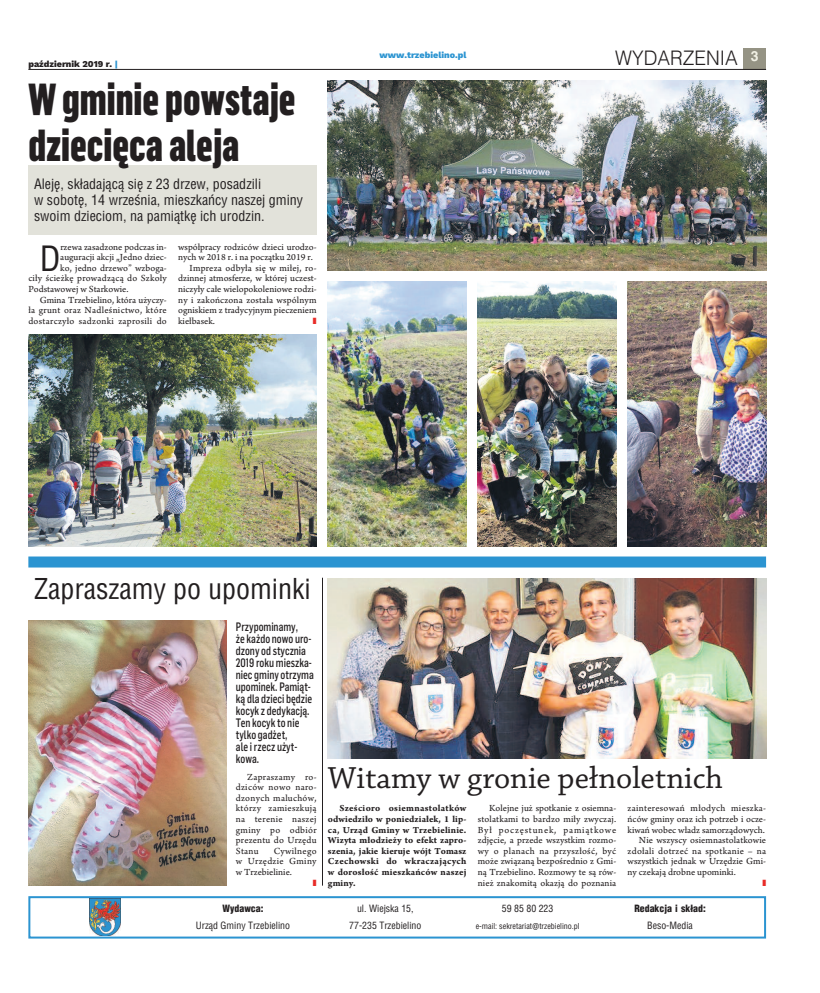
<style>
.page{position:relative;width:820px;height:993px;background:#fff}
.page>*{position:absolute;margin:0;border:0;box-sizing:border-box;transform-origin:0 0}
.t1{font:900 44px/46px "Flama Condensed";color:#231f20;scale:.9 1}
.t2{font:33.9px "Switzerland Condensed";color:#231f20}
.t3{font:32px "Chaparral Pro";color:#231f20}
.t4{font:28px "Switzerland Condensed";color:#231f20}
.t5{font:300 20px "Switzerland";color:#231f20;scale:.95 1}
.t6{font:14px/16px "Switzerland Condensed";color:#231f20}
.t7{font:700 14px "Switzerland";color:#f1f0e4}
.t8{font:500 12px/12px "Flama Semicondensed";color:#231f20;scale:.8 1}
.t9{font:9.8px/10.6px "Arno Pro Sm Text";color:#231f20;text-align:justify}
.t10{font:9.8px/10.6px "Arno Pro Bold Sm Text";letter-spacing:.015em;color:#231f20;text-align:justify}
.t11{font:9.8px "Arno Pro Sm Text";letter-spacing:.03em;color:#231f20}
.t12{font:9.8px/17px "Switzerland Condensed";color:#231f20;text-align:center}
.t13{font:9.8px "Arno Pro Sm Text";letter-spacing:.02em;color:#231f20}
.t14{font:900 9.8px "Switzerland Cond";color:#231f20}
.t15{font:800 9px "Work Sans";color:#2b94d1}
.t16{font:800 9px "Work Sans";color:#231f20}
.t17{font:8px "Switzerland Condensed";color:#231f20}
.s1{color:#2b94d1}
.s2{font-family:"Tahoma"}
</style>
<div class="page">
<div style="left:28px;top:165px;width:288px;height:70px;background:#e2e2da"></div>
<div style="left:743px;top:48px;width:22px;height:21px;background:#959384"></div>
<hr style="left:28px;top:69px;width:737px;height:1px;background:#231f20">
<div style="left:28px;top:895px;width:737px;height:43px;border:2px solid #2b94d1"></div>
<img style="left:89px;top:898px;width:31px;height:37px">
<img style="left:28px;top:620px;width:199px;height:264px">
<img style="left:328px;top:578px;width:437px;height:180px">
<div style="left:28px;top:556px;width:737px;height:11px;background:#2b94d1"></div>
<hr style="left:322px;top:577px;width:1px;height:308px;background:#231f20">
<img style="left:328px;top:81px;width:437px;height:190px">
<img style="left:28px;top:334px;width:288px;height:212px">
<img style="left:328px;top:281px;width:138px;height:265px">
<img style="left:477px;top:281px;width:139px;height:265px">
<img style="left:627px;top:281px;width:138px;height:265px">
<p class="t16" style="left:28px;top:60px;width:91px">październik 2019 r. <span class="s1">|</span></p>
<h1 class="t1" style="left:28px;top:80px;width:298px">W gminie powstaje dziecięca aleja</h1>
<h3 class="t6" style="left:34px;top:176px;width:270px">Aleję, składającą się z 23 drzew, posadzili<br>w sobotę, 14 września, mieszkańcy naszej gminy swoim dzieciom, na pamiątkę ich urodzin.</h3>
<h2 class="t2" style="left:40px;top:239px;width:22px">D</h2>
<p class="t9" style="left:60px;top:242px;width:108px">rzewa zasadzone podczas in-</p>
<p class="t9" style="left:60px;top:253px;width:108px">auguracji akcji „Jedno dziec-</p>
<p class="t9" style="left:60px;top:263px;width:108px">ko, jedno drzewo” wzboga-</p>
<p class="t13" style="left:28px;top:275px;width:140px">ciły ścieżkę prowadzącą do Szkoły</p>
<p class="t9" style="left:28px;top:284px;width:102px">Podstawowej w Starkowie.</p>
<p class="t9" style="left:40px;top:295px;width:128px">Gmina Trzebielino, która użyczy-</p>
<p class="t11" style="left:28px;top:306px;width:140px">ła grunt oraz Nadleśnictwo, które</p>
<p class="t11" style="left:28px;top:317px;width:140px">dostarczyło sadzonki zaprosili do</p>
<p class="t9" style="left:178px;top:242px;width:140px">współpracy rodziców dzieci urodzo-</p>
<p class="t9" style="left:178px;top:253px;width:136px">nych w 2018 r. i na początku 2019 r.</p>
<p class="t13" style="left:189px;top:264px;width:128px">Impreza odbyła się w miłej, ro-</p>
<p class="t9" style="left:178px;top:274px;width:140px">dzinnej atmosferze, w której uczest-</p>
<p class="t9" style="left:178px;top:284px;width:140px">niczyły całe wielopokoleniowe rodzi-</p>
<p class="t9" style="left:178px;top:295px;width:140px">ny i zakończona została wspólnym</p>
<p class="t9" style="left:178px;top:306px;width:140px">ogniskiem z tradycyjnym pieczeniem</p>
<p class="t9" style="left:178px;top:316px;width:38px">kiełbasek.</p>
<p class="t15" style="left:379px;top:51px;width:89px">www.trzebielino.pl</p>
<h3 class="t5" style="left:615px;top:47px;width:130px">WYDARZENIA</h3>
<h3 class="t7" style="left:750px;top:51px;width:9px">3</h3>
<h3 class="t4" style="left:34px;top:573px;width:278px">Zapraszamy po upominki</h3>
<p class="t8" style="left:236px;top:621px;width:99px">Przypominamy,<br>że każdo nowo uro&shy;dzony od stycznia<br>2019 roku mieszka&shy;niec gminy otrzyma upominek. Pamiąt&shy;ką dla dzieci będzie kocyk z dedykacją.<br>Ten kocyk to nie tylko gadżet,<br>ale i rzecz użyt&shy;kowa.</p>
<p class="t9" style="left:236px;top:772px;width:82px;text-indent:11px">Zapraszamy ro&shy;dziców nowo naro&shy;dzonych maluchów, którzy zamieszkują na terenie naszej gminy po odbiór prezentu do Urzędu Stanu</p>
<p class="t9" style="left:236px;top:846px;width:82px;text-indent:38px">Cywilnego w Urzędzie Gminy w Trzebielinie.</p>
<p class="t14" style="left:222px;top:902px;width:42px">Wydawca:</p>
<p class="t12" style="left:196px;top:916px;width:96px">Urząd Gminy Trzebielino</p>
<h3 class="t3" style="left:328px;top:765px;width:396px">Witamy w gronie pełnoletnich</h3>
<p class="t10" style="left:328px;top:803px;width:140px;text-indent:11px">Sześcioro osiemnastolatków odwiedziło w poniedziałek, 1 lip&shy;ca, Urząd Gminy w Trzebielinie.<br>Wizyta młodzieży to efekt zapro&shy;szenia, jakie kieruje wójt Tomasz Czechowski do wkraczających w dorosłość mieszkańców naszej gminy.</p>
<p class="t9" style="left:477px;top:803px;width:140px;text-indent:11px">Kolejne już spotkanie z osiemna&shy;stolatkami to bardzo miły zwyczaj.<br>Był poczęstunek, pamiątkowe zdjęcie, a przede wszystkim rozmo&shy;wy o planach na przyszłość, być może związaną bezpośrednio z Gmi&shy;ną Trzebielino. Rozmowy te są rów&shy;nież znakomitą okazją do poznania</p>
<p class="t11" style="left:627px;top:804px;width:140px">zainteresowań młodych mieszka-</p>
<p class="t9" style="left:627px;top:814px;width:140px">ńców gminy oraz ich potrzeb i ocze-</p>
<p class="t9" style="left:627px;top:824px;width:139px">kiwań wobec władz samorządowych.</p>
<p class="t9" style="left:638px;top:835px;width:128px">Nie wszyscy osiemnastolatkowie</p>
<p class="t11" style="left:627px;top:846px;width:140px">zdołali dotrzeć na spotkanie – na</p>
<p class="t9" style="left:627px;top:856px;width:140px">wszystkich jednak w Urzędzie Gmi-</p>
<p class="t9" style="left:627px;top:867px;width:110px">ny czekają drobne upominki.</p>
<p class="t12" style="left:349px;top:899px;width:74px">ul. Wiejska 15,<br>77-235 Trzebielino</p>
<p class="t12" style="left:501px;top:899px;width:53px">59 85 80 223</p>
<p class="t17" style="left:475px;top:920px;width:105px">e-mail: sekretariat<span class="s2">@</span>trzebielino.pl</p>
<p class="t14" style="left:634px;top:902px;width:73px">Redakcja i skład:</p>
<p class="t12" style="left:647px;top:916px;width:47px">Beso-Media</p>
</div>
